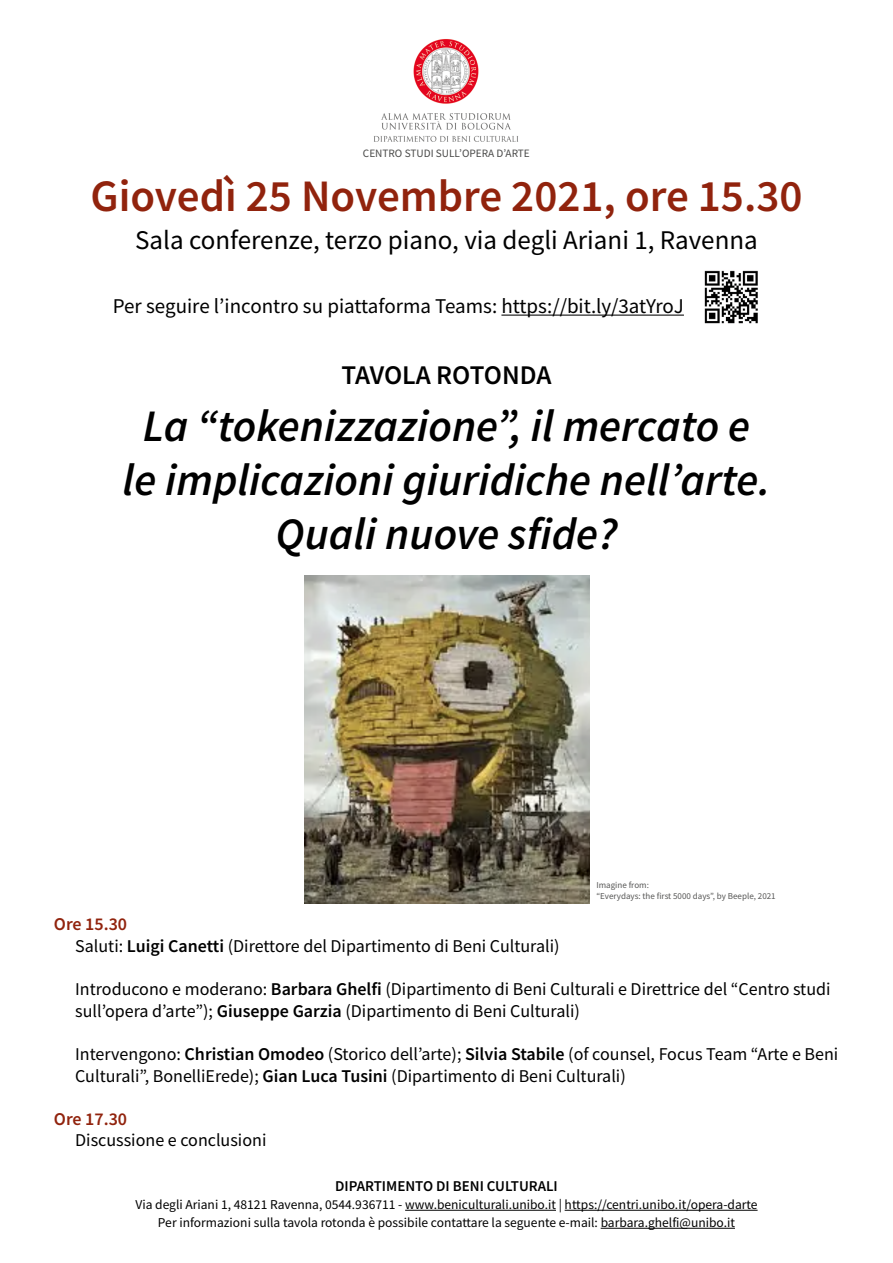
<style>
.page{position:relative;width:893px;height:1263px;background:#fff}
.page>*{position:absolute;margin:0;border:0;box-sizing:border-box;transform-origin:0 0}
.t1{font:italic 600 45px/54px "Source Sans Pro";color:#000;text-align:center}
.t2{font:600 45px "Source Sans Pro";color:#91230d}
.t3{font:27px "Source Sans Pro";color:#000}
.t4{font:600 27px "Source Sans Pro";letter-spacing:-.01em;color:#000}
.t5{font:21px "Source Sans Pro";color:#000}
.t6{font:18px/21.6px "Source Sans Pro";color:#000}
.t7{font:600 18px "Source Sans Pro";color:#91230d}
.t8{font:600 15px "Source Sans Pro";color:#000}
.t9{font:13.5px/18px "Source Sans Pro";color:#000;text-align:center}
.t10{font:11.25px "Source Sans Pro";color:#4a4a49}
.t11{font:9px/10.8px "Source Sans Pro";color:#575756}
.s1{font-weight:600;color:#91230d}
.s2{font-weight:600}
</style>
<div class="page">
<hr style="left:405px;top:1210px;width:151px;height:1px;background:#000">
<hr style="left:565px;top:1210px;width:193px;height:1px;background:#000">
<hr style="left:601px;top:1228px;width:134px;height:1px;background:#000">
<hr style="left:501px;top:315px;width:183px;height:1px;background:#000">
<img style="left:305px;top:575px;width:284px;height:329px">
<img style="left:374px;top:39px;width:144px;height:103px">
<img style="left:704px;top:270px;width:54px;height:54px">
<p class="t10" style="left:363px;top:146px;width:168px">CENTRO STUDI SULL’OPERA D’ARTE</p>
<h1 class="t2" style="left:90px;top:167px;width:714px">Giovedì 25 Novembre 2021, ore 15.30</h1>
<h2 class="t3" style="left:135px;top:223px;width:624px">Sala conferenze, terzo piano, via degli Ariani 1, Ravenna</h2>
<p class="t5" style="left:113px;top:293px;width:573px">Per seguire l’incontro su piattaforma Teams: https://bit.ly/3atYroJ</p>
<h2 class="t4" style="left:342px;top:358px;width:211px">TAVOLA ROTONDA</h2>
<h1 class="t1" style="left:123px;top:398px;width:649px">La “tokenizzazione”, il mercato e le implicazioni giuridiche nell’arte.<br>Quali nuove sfide?</h1>
<p class="t11" style="left:596px;top:880px;width:181px">Imagine from:<br>“Everydays: the first 5000 days”, by Beeple, 2021</p>
<p class="t6" style="left:75px;top:913px;width:486px;text-indent:-21px"><span class="s1">Ore 15.30<br></span>Saluti: <span class="s2">Luigi Canetti</span> (Direttore del Dipartimento di Beni Culturali)</p>
<p class="t6" style="left:75px;top:978px;width:757px">Introducono e moderano: <span class="s2">Barbara Ghelfi</span> (Dipartimento di Beni Culturali e Direttrice del “Centro studi sull’opera d’arte”); <span class="s2">Giuseppe Garzia</span> (Dipartimento di Beni Culturali)</p>
<p class="t6" style="left:75px;top:1043px;width:765px">Intervengono: <span class="s2">Christian Omodeo</span> (Storico dell’arte); <span class="s2">Silvia Stabile</span> (of counsel, Focus Team “Arte e Beni<br>Culturali”, BonelliErede); <span class="s2">Gian Luca Tusini</span> (Dipartimento di Beni Culturali)</p>
<p class="t7" style="left:54px;top:1107px;width:75px">Ore 17.30</p>
<p class="t6" style="left:75px;top:1129px;width:193px">Discussione e conclusioni</p>
<p class="t8" style="left:335px;top:1176px;width:224px">DIPARTIMENTO DI BENI CULTURALI</p>
<p class="t9" style="left:135px;top:1195px;width:624px">Via degli Ariani 1, 48121 Ravenna, 0544.936711 - www.beniculturali.unibo.it | https://centri.unibo.it/opera-darte<br>Per informazioni sulla tavola rotonda è possibile contattare la seguente e-mail: barbara.ghelfi@unibo.it</p>
</div>
